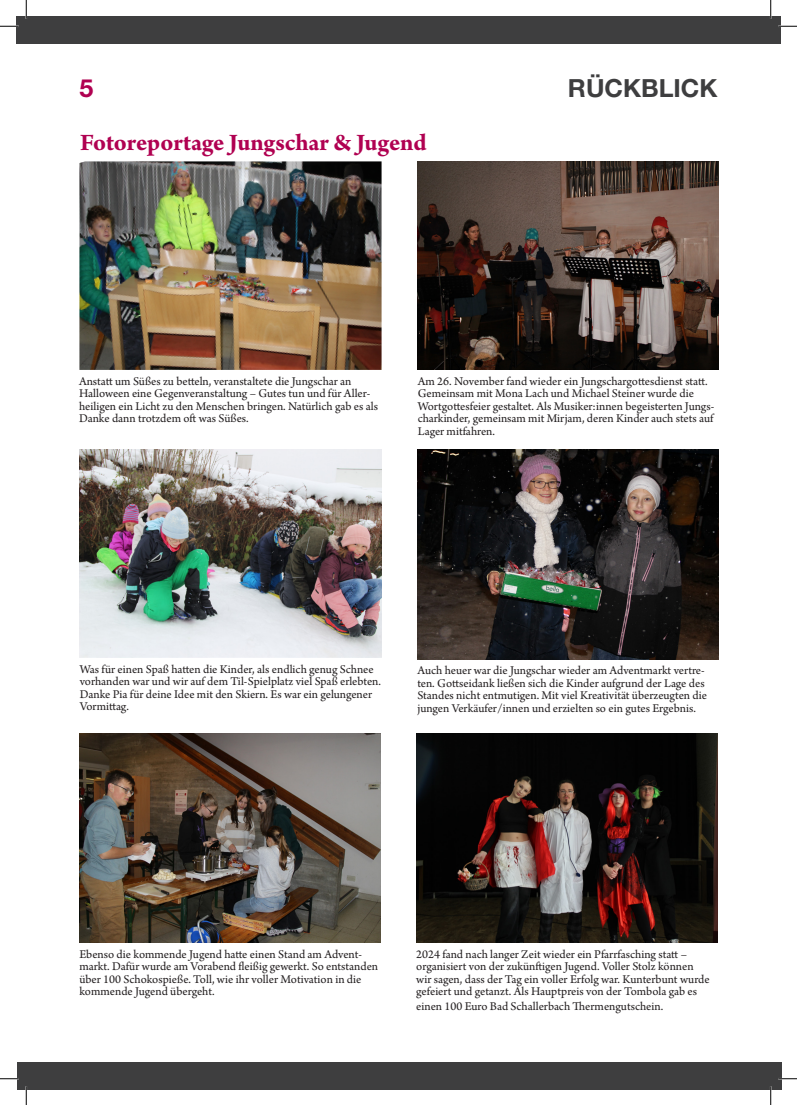
<style>
.page{position:relative;width:797px;height:1105px;background:#fff}
.page>*{position:absolute;margin:0;border:0;box-sizing:border-box;transform-origin:0 0}
.t1{font:700 25px "Arno Pro";letter-spacing:-.005em;color:#b00151}
.t2{font:700 25px "Helvetica Neue LT Pro";color:#3e3e3f}
.t3{font:700 25px "Helvetica Neue LT Pro";color:#b00151}
.t4{font:12.5px/12.5px "Arno Pro";color:#231f20}
</style>
<div class="page">
<div style="left:16px;top:16px;width:764px;height:27px;background:#3e3e3f"></div>
<div style="left:17px;top:1062px;width:764px;height:27px;background:#3e3e3f"></div>
<img style="left:79px;top:161px;width:302px;height:209px">
<img style="left:417px;top:161px;width:301px;height:209px">
<img style="left:80px;top:449px;width:301px;height:209px">
<img style="left:417px;top:449px;width:301px;height:211px">
<img style="left:79px;top:734px;width:302px;height:208px">
<img style="left:416px;top:734px;width:301px;height:208px">
<svg style="left:0;top:25px;width:19px;height:2px"></svg>
<svg style="left:778px;top:25px;width:19px;height:2px"></svg>
<svg style="left:0;top:1078px;width:19px;height:1px"></svg>
<svg style="left:778px;top:1078px;width:19px;height:1px"></svg>
<svg style="left:25px;top:0;width:2px;height:19px"></svg>
<svg style="left:25px;top:1086px;width:2px;height:19px"></svg>
<svg style="left:770px;top:0;width:1px;height:19px"></svg>
<svg style="left:770px;top:1086px;width:1px;height:19px"></svg>
<h1 class="t3" style="left:79px;top:73px;width:15px">5</h1>
<h1 class="t1" style="left:80px;top:128px;width:348px">Fotoreportage Jungschar &amp; Jugend</h1>
<h1 class="t2" style="left:568px;top:73px;width:151px">RÜCKBLICK</h1>
<p class="t4" style="left:79px;top:375px;width:301px">Anstatt um Süßes zu betteln, veranstaltete die Jungschar an Halloween eine Gegenveranstaltung – Gutes tun und für Aller&shy;heiligen ein Licht zu den Menschen bringen. Natürlich gab es als Danke dann trotzdem oft was Süßes.</p>
<p class="t4" style="left:418px;top:375px;width:298px">Am 26. November fand wieder ein Jungschargottesdienst statt.<br>Gemeinsam mit Mona Lach und Michael Steiner wurde die Wortgottesfeier gestaltet. Als Musiker:innen begeisterten Jungs&shy;charkinder, gemeinsam mit Mirjam, deren Kinder auch stets auf Lager mitfahren.</p>
<p class="t4" style="left:80px;top:664px;width:303px">Was für einen Spaß hatten die Kinder, als endlich genug Schnee vorhanden war und wir auf dem Til-Spielplatz viel Spaß erlebten.<br>Danke Pia für deine Idee mit den Skiern. Es war ein gelungener Vormittag.</p>
<p class="t4" style="left:417px;top:665px;width:291px">Auch heuer war die Jungschar wieder am Adventmarkt vertre&shy;ten. Gottseidank ließen sich die Kinder aufgrund der Lage des Standes nicht entmutigen. Mit viel Kreativität überzeugten die jungen Verkäufer/innen und erzielten so ein gutes Ergebnis.</p>
<p class="t4" style="left:79px;top:948px;width:300px">Ebenso die kommende Jugend hatte einen Stand am Advent&shy;markt. Dafür wurde am Vorabend fleißig gewerkt. So entstanden über 100 Schokospieße. Toll, wie ihr voller Motivation in die kommende Jugend übergeht.</p>
<p class="t4" style="left:416px;top:948px;width:295px">2024 fand nach langer Zeit wieder ein Pfarrfasching statt – organisiert von der zukünftigen Jugend. Voller Stolz können wir sagen, dass der Tag ein voller Erfolg war. Kunterbunt wurde gefeiert und getanzt. Als Hauptpreis von der Tombola gab es</p>
<p class="t4" style="left:416px;top:1001px;width:248px">einen 100 Euro Bad Schallerbach Thermengutschein.</p>
</div>
